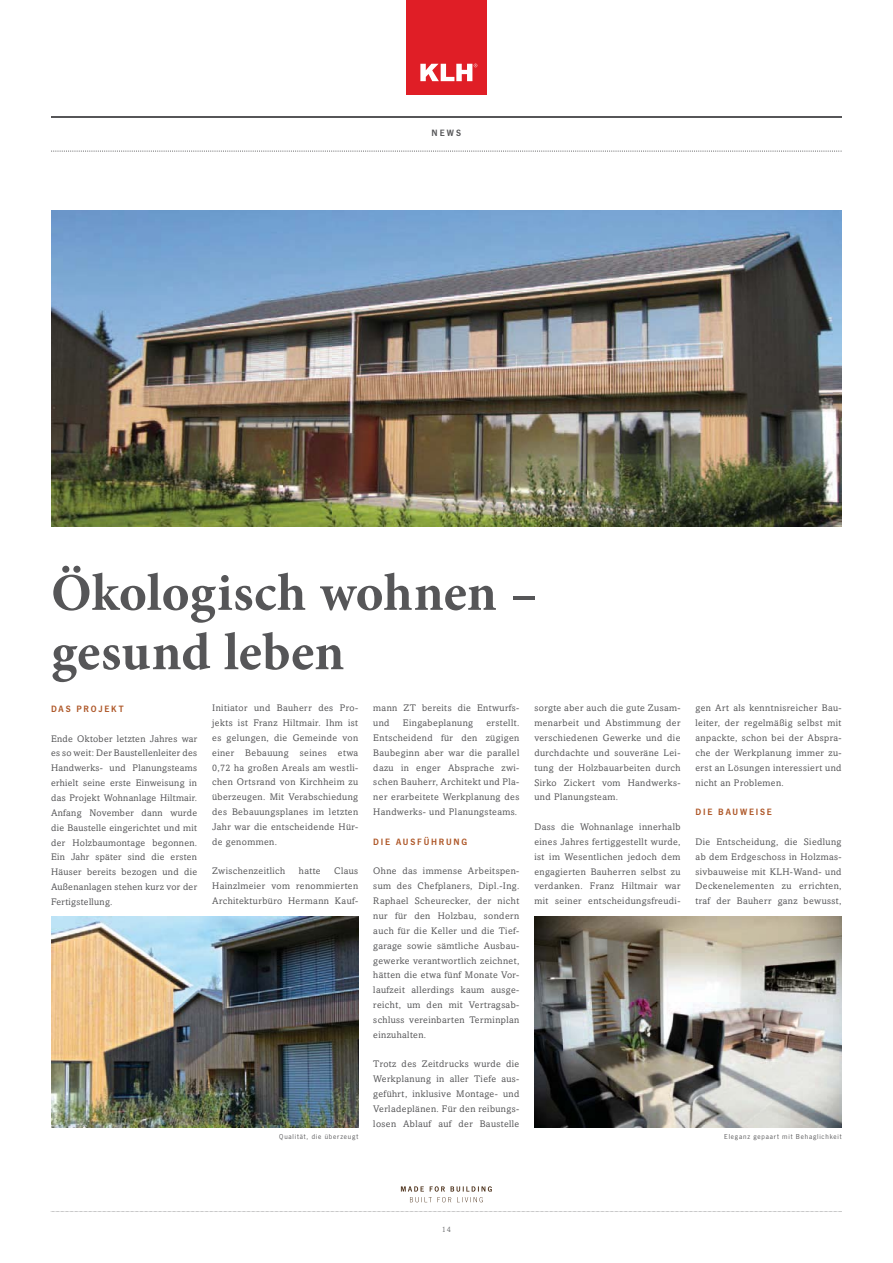
<style>
.page{position:relative;width:893px;height:1263px;background:#fff}
.page>*{position:absolute;margin:0;border:0;box-sizing:border-box;transform-origin:0 0}
.t1{font:700 52.95px/59.4px "Minion Pro";color:#565658}
.t2{font:9.6px/14.9px "Amasis MT Pro";letter-spacing:.04em;color:#565658;text-align:justify}
.t3{font:600 9.6px "News Got T";letter-spacing:.19em;color:#ae5728}
.t4{font:600 9.6px "News Got T";color:#565658}
.t5{font:7.8px "Amasis MT Pro";color:#737476}
.t6{font:7.35px "News Got T";letter-spacing:.11em;color:#565658}
</style>
<div class="page">
<hr style="left:51px;top:116px;width:790px;height:1px;background:#565658">
<svg style="left:51px;top:151px;width:790px;height:1px"></svg>
<div style="left:406px;top:0;width:80px;height:94px;background:#e01e26"></div>
<svg style="left:420px;top:64px;width:57px;height:17px"></svg>
<svg style="left:401px;top:1186px;width:91px;height:16px"></svg>
<svg style="left:50px;top:1211px;width:792px;height:1px"></svg>
<img style="left:51px;top:917px;width:307px;height:210px">
<img style="left:51px;top:211px;width:790px;height:315px">
<img style="left:534px;top:917px;width:307px;height:210px">
<p class="t4" style="left:432px;top:129px;width:31px">NEWS</p>
<h1 class="t1" style="left:51px;top:568px;width:488px">Ökologisch wohnen – gesund leben</h1>
<p class="t3" style="left:51px;top:705px;width:74px">DAS PROJEKT</p>
<p class="t2" style="left:51px;top:732px;width:148px">Ende Oktober letzten Jahres war es so weit: Der Baustellenleiter des Handwerks- und Planungsteams erhielt seine erste Einweisung in das Projekt Wohnanlage Hiltmair.<br>Anfang November dann wurde die Baustelle eingerichtet und mit der Holzbaumontage begonnen.<br>Ein Jahr später sind die ersten Häuser bereits bezogen und die Außenanlagen stehen kurz vor der Fertigstellung.</p>
<p class="t2" style="left:212px;top:701px;width:148px">Initiator und Bauherr des Pro&shy;jekts ist Franz Hiltmair. Ihm ist es gelungen, die Gemeinde von einer Bebauung seines etwa 0,72 ha großen Areals am westli&shy;chen Ortsrand von Kirchheim zu überzeugen. Mit Verabschiedung des Bebauungsplanes im letzten Jahr war die entscheidende Hür&shy;de genommen.</p>
<p class="t2" style="left:212px;top:864px;width:75px">Zwischenzeitlich</p>
<p class="t2" style="left:299px;top:864px;width:23px">hatte</p>
<p class="t2" style="left:373px;top:701px;width:148px">mann ZT bereits die Entwurfs&shy;und</p>
<p class="t2" style="left:534px;top:701px;width:148px">sorgte aber auch die gute Zusam&shy;menarbeit und Abstimmung der verschiedenen Gewerke und die durchdachte und souveräne Lei&shy;tung der Holzbauarbeiten durch Sirko Zickert vom Handwerks&shy;und Planungsteam.</p>
<p class="t2" style="left:534px;top:820px;width:148px">Dass die Wohnanlage innerhalb eines Jahres fertiggestellt wurde, ist im Wesentlichen jedoch dem engagierten Bauherren selbst zu verdanken. Franz Hiltmair war mit seiner entscheidungsfreudi-</p>
<p class="t2" style="left:373px;top:716px;width:148px;text-indent:113px">erstellt.<br>Entscheidend für den zügigen Baubeginn aber war die parallel dazu in enger Absprache zwi&shy;schen Bauherr, Architekt und Pla&shy;ner erarbeitete Werkplanung des Handwerks- und Planungsteams.</p>
<p class="t3" style="left:373px;top:838px;width:95px">DIE AUSFÜHRUNG</p>
<p class="t2" style="left:373px;top:865px;width:148px">Ohne das immense Arbeitspen&shy;sum des Chefplaners, Dipl.-Ing.<br>Raphael Scheurecker, der nicht nur für den Holzbau, sondern auch für die Keller und die Tief&shy;garage sowie sämtliche Ausbau&shy;gewerke verantwortlich zeichnet, hätten die etwa fünf Monate Vor&shy;laufzeit allerdings kaum ausge&shy;reicht, um den mit Vertragsab&shy;schluss vereinbarten Terminplan einzuhalten.</p>
<p class="t2" style="left:373px;top:1057px;width:148px">Trotz des Zeitdrucks wurde die Werkplanung in aller Tiefe aus&shy;geführt, inklusive Montage- und Verladeplänen. Für den reibungs&shy;losen Ablauf auf der Baustelle</p>
<p class="t2" style="left:403px;top:716px;width:72px">Eingabeplanung</p>
<p class="t2" style="left:212px;top:864px;width:148px;text-indent:122px">Claus Hainzlmeier vom renommierten Architekturbüro Hermann Kauf-</p>
<p class="t2" style="left:695px;top:701px;width:148px">gen Art als kenntnisreicher Bau&shy;leiter, der regelmäßig selbst mit anpackte, schon bei der Abspra&shy;che der Werkplanung immer zu&shy;erst an Lösungen interessiert und nicht an Problemen.</p>
<p class="t3" style="left:695px;top:808px;width:78px">DIE BAUWEISE</p>
<p class="t2" style="left:695px;top:835px;width:148px">Die Entscheidung, die Siedlung ab dem Erdgeschoss in Holzmas&shy;sivbauweise mit KLH-Wand- und Deckenelementen zu errichten, traf der Bauherr ganz bewusst,</p>
<p class="t6" style="left:279px;top:1134px;width:81px">Qualität, die überzeugt</p>
<p class="t6" style="left:724px;top:1134px;width:119px">Eleganz gepaart mit Behaglichkeit</p>
<p class="t5" style="left:442px;top:1226px;width:11px">14</p>
</div>
